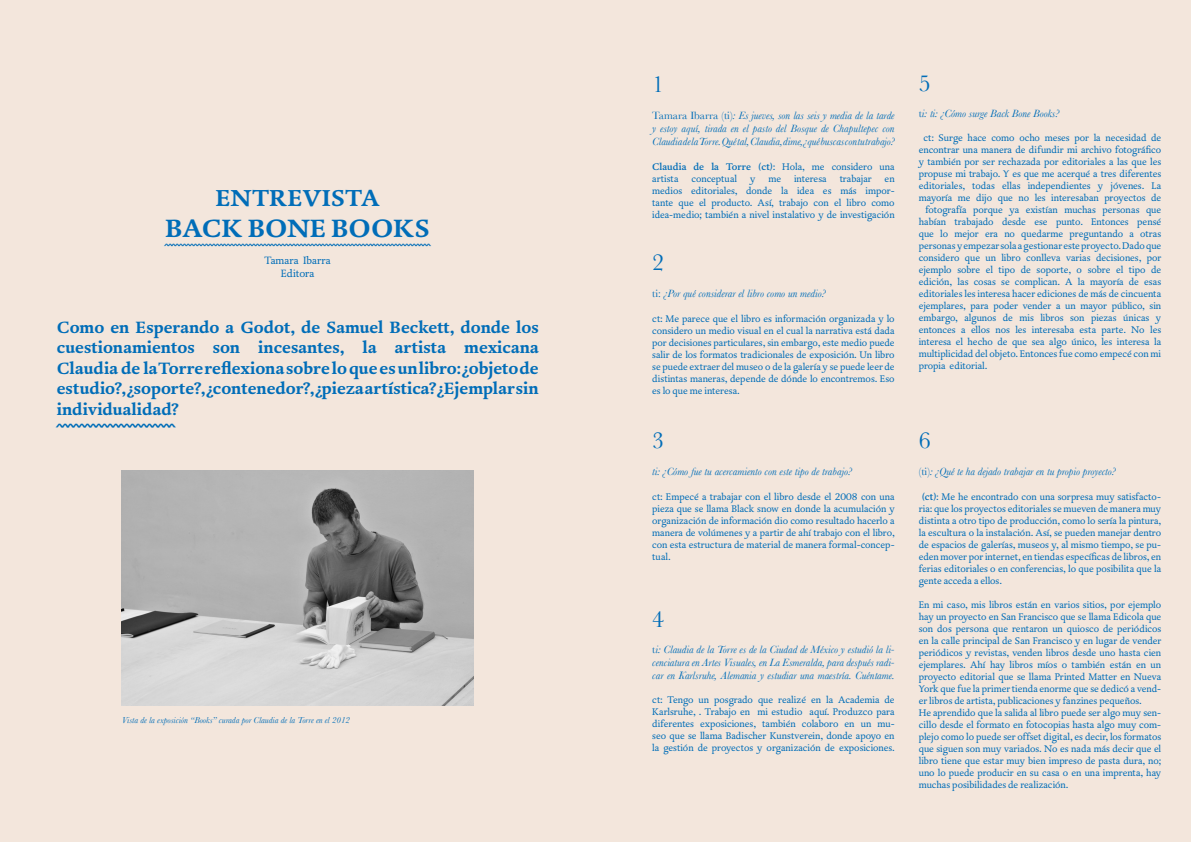
<style>
.page{position:relative;width:1191px;height:842px;background:#f3e6dc}
.page>*{position:absolute;margin:0;border:0;box-sizing:border-box;transform-origin:0 0}
.t1{font:700 26px "DTL Dorian T";color:#006db8}
.t2{font:700 24px "DTL Dorian T";color:#006db8}
.t3{font:24px "Baskerville";color:#006db8}
.t4{font:700 17px "DTL Dorian T";color:#006db8}
.t5{font:italic 11px/13.2px "Baskerville";color:#006db8}
.t6{font:700 11px "DTL Dorian T";color:#006db8}
.t7{font:11px "DTL Dorian T";color:#006db8}
.t8{font:10px/12px "DTL Dorian T";letter-spacing:-.005em;color:#006db8;text-align:justify}
.t9{font:10px "DTL Dorian T Medium";letter-spacing:.005em;color:#006db8}
.t10{font:italic 9px "Baskerville";color:#006db8}
.s1{font-style:normal}
.s2{font-family:"DTL Dorian T"}
.s3{font-family:"DTL Dorian T Medium"}
</style>
<div class="page">
<img style="left:122px;top:471px;width:351px;height:235px">
<p class="t2" style="left:216px;top:183px;width:166px">ENTREVISTA</p>
<p class="t1" style="left:165px;top:213px;width:266px">BACK BONE BOOKS</p>
<p class="t6" style="left:165px;top:240px;width:267px">^^^^^^^^^^^^^^^^^^^^^^^^^^^^^^^^^^^^^^^^^^^^^^^^^^^^^^^^^^^^^^^^^^^^^^^^^</p>
<p class="t7" style="left:264px;top:254px;width:68px">Tamara Ibarra</p>
<p class="t7" style="left:281px;top:267px;width:35px">Editora</p>
<p class="t4" style="left:57px;top:317px;width:483px">Como en Esperando a Godot, de Samuel Beckett, donde los</p>
<p class="t4" style="left:57px;top:337px;width:483px">cuestionamientos son incesantes, la artista mexicana</p>
<p class="t4" style="left:57px;top:358px;width:483px">Claudia de la Torre reflexiona sobre lo que es un libro: ¿objeto de</p>
<p class="t4" style="left:57px;top:378px;width:483px">estudio?, ¿soporte?, ¿contenedor?, ¿pieza artística? ¿Ejemplar sin</p>
<p class="t4" style="left:57px;top:398px;width:123px">individualidad?</p>
<p class="t4" style="left:57px;top:419px;width:120px">^^^^^^^^^^^^^^^^^^^^^</p>
<p class="t10" style="left:122px;top:714px;width:230px">Vista de la exposición “Books” curada por Claudia de la Torre en el 2012</p>
<p class="t3" style="left:652px;top:70px;width:13px">1</p>
<p class="t5" style="left:652px;top:108px;width:244px"><span class="s1">Tamara Ibarra (ti)</span>: Es jueves, son las seis y media de la tarde y estoy aquí, tirada en el pasto del Bosque de Chapultepec con</p>
<p class="t5" style="left:652px;top:135px;width:244px">Claudia de la Torre. Qué tal, Claudia, dime, ¿qué buscas con tu trabajo?</p>
<p class="t9" style="left:652px;top:161px;width:244px">Claudia de la Torre (ct)<span class="s2">: Hola, me considero una</span></p>
<p class="t8" style="left:652px;top:173px;width:28px">artista</p>
<p class="t8" style="left:691px;top:173px;width:47px">conceptual</p>
<p class="t8" style="left:750px;top:173px;width:7px">y</p>
<p class="t8" style="left:768px;top:173px;width:14px">me</p>
<p class="t8" style="left:794px;top:173px;width:34px">interesa</p>
<p class="t8" style="left:839px;top:173px;width:33px">trabajar</p>
<p class="t8" style="left:884px;top:173px;width:12px">en</p>
<p class="t8" style="left:652px;top:185px;width:244px">medios editoriales, donde la idea es más impor&shy;tante que el producto. Así, trabajo con el libro como</p>
<p class="t8" style="left:652px;top:209px;width:244px">idea-medio; también a nivel instalativo y de investigación</p>
<p class="t3" style="left:652px;top:248px;width:13px">2</p>
<p class="t5" style="left:652px;top:286px;width:175px"><span class="s1">ti:</span> ¿Por qué considerar el libro como un medio?</p>
<p class="t8" style="left:652px;top:313px;width:244px">ct: Me parece que el libro es información organizada y lo considero un medio visual en el cual la narrativa está dada por decisiones particulares, sin embargo, este medio puede salir de los formatos tradicionales de exposición. Un libro se puede extraer del museo o de la galería y se puede leer de distintas maneras, depende de dónde lo encontremos. Eso es lo que me interesa.</p>
<p class="t3" style="left:652px;top:427px;width:13px">3</p>
<p class="t5" style="left:652px;top:465px;width:201px">ti: ¿Cómo fue tu acercamiento con este tipo de trabajo?</p>
<p class="t8" style="left:652px;top:491px;width:244px">ct: Empecé a trabajar con el libro desde el 2008 con una pieza que se llama Black snow en donde la acumulación y organización de información dio como resultado hacerlo a manera de volúmenes y a partir de ahí trabajo con el libro, con esta estructura de material de manera formal-concep&shy;tual.</p>
<p class="t3" style="left:652px;top:605px;width:13px">4</p>
<p class="t5" style="left:652px;top:643px;width:244px;text-align:justify"><span class="s1">t</span>i: Claudia de la Torre es de la Ciudad de México y estudió la li&shy;cenciatura en Artes Visuales, en La Esmeralda, para después radi&shy;car en Karlsruhe, Alemania y estudiar una maestría. Cuéntame.</p>
<p class="t8" style="left:652px;top:695px;width:244px">ct: Tengo un posgrado que realizé en la Academia de Karlsruhe, . Trabajo en mi estudio aquí. Produzco para diferentes exposiciones, también colaboro en un mu&shy;seo que se llama Badischer Kunstverein, donde apoyo en la gestión de proyectos y organización de exposiciones.</p>
<p class="t3" style="left:918px;top:69px;width:13px">5</p>
<p class="t5" style="left:918px;top:107px;width:142px"><span class="s1">t</span>i: ti: ¿Cómo surge Back Bone Books?</p>
<p class="t8" style="left:923px;top:132px;width:239px">ct: Surge hace como ocho meses por la necesidad de</p>
<p class="t8" style="left:918px;top:144px;width:244px">encontrar una manera de difundir mi archivo fotográfico y también por ser rechazada por editoriales a las que les</p>
<p class="t8" style="left:918px;top:168px;width:244px">propuse mi trabajo. Y es que me acerqué a tres diferentes</p>
<p class="t8" style="left:918px;top:180px;width:244px">editoriales, todas ellas independientes y jóvenes. La</p>
<p class="t8" style="left:918px;top:192px;width:244px">mayoría me dijo que no les interesaban proyectos de</p>
<p class="t8" style="left:918px;top:204px;width:244px;text-indent:7px">fotografía porque ya existían muchas personas que habían trabajado desde ese punto. Entonces pensé que lo mejor era no quedarme preguntando a otras</p>
<p class="t8" style="left:918px;top:240px;width:244px">personas y empezar sola a gestionar este proyecto. Dado que</p>
<p class="t8" style="left:918px;top:252px;width:244px">considero que un libro conlleva varias decisiones, por</p>
<p class="t8" style="left:918px;top:264px;width:244px">ejemplo sobre el tipo de soporte, o sobre el tipo de edición, las cosas se complican. A la mayoría de esas</p>
<p class="t8" style="left:918px;top:288px;width:244px">editoriales les interesa hacer ediciones de más de cincuenta</p>
<p class="t8" style="left:918px;top:300px;width:244px">ejemplares, para poder vender a un mayor público, sin</p>
<p class="t8" style="left:918px;top:312px;width:244px">embargo, algunos de mis libros son piezas únicas y</p>
<p class="t8" style="left:918px;top:324px;width:244px">entonces a ellos nos les interesaba esta parte. No les</p>
<p class="t8" style="left:918px;top:336px;width:244px">interesa el hecho de que sea algo único, les interesa la</p>
<p class="t8" style="left:918px;top:348px;width:244px">multiplicidad del objeto. Entonces fue como empecé con mi propia editorial.</p>
<p class="t3" style="left:918px;top:427px;width:13px">6</p>
<p class="t5" style="left:918px;top:465px;width:198px"><span class="s1">(ti)</span>: ¿Qué te ha dejado trabajar en tu propio proyecto?</p>
<p class="t8" style="left:918px;top:491px;width:244px"><span class="s3">(ct)</span>: Me he encontrado con una sorpresa muy satisfacto&shy;ria: que los proyectos editoriales se mueven de manera muy distinta a otro tipo de producción, como lo sería la pintura, la escultura o la instalación. Así, se pueden manejar dentro de espacios de galerías, museos y, al mismo tiempo, se pu&shy;eden mover por internet, en tiendas específicas de libros, en ferias editoriales o en conferencias, lo que posibilita que la gente acceda a ellos.</p>
<p class="t8" style="left:918px;top:599px;width:244px">En mi caso, mis libros están en varios sitios, por ejemplo hay un proyecto en San Francisco que se llama Edicola que son dos persona que rentaron un quiosco de periódicos en la calle principal de San Francisco y en lugar de vender periódicos y revistas, venden libros desde uno hasta cien ejemplares. Ahí hay libros míos o también están en un proyecto editorial que se llama Printed Matter en Nueva York que fue la primer tienda enorme que se dedicó a vend&shy;er libros de artista, publicaciones y fanzines pequeños.</p>
<p class="t8" style="left:918px;top:707px;width:244px">He aprendido que la salida al libro puede ser algo muy sen&shy;cillo desde el formato en fotocopias hasta algo muy com&shy;plejo como lo puede ser offset digital, es decir, los formatos que siguen son muy variados. No es nada más decir que el libro tiene que estar muy bien impreso de pasta dura, no; uno lo puede producir en su casa o en una imprenta, hay muchas posibilidades de realización.</p>
</div>
